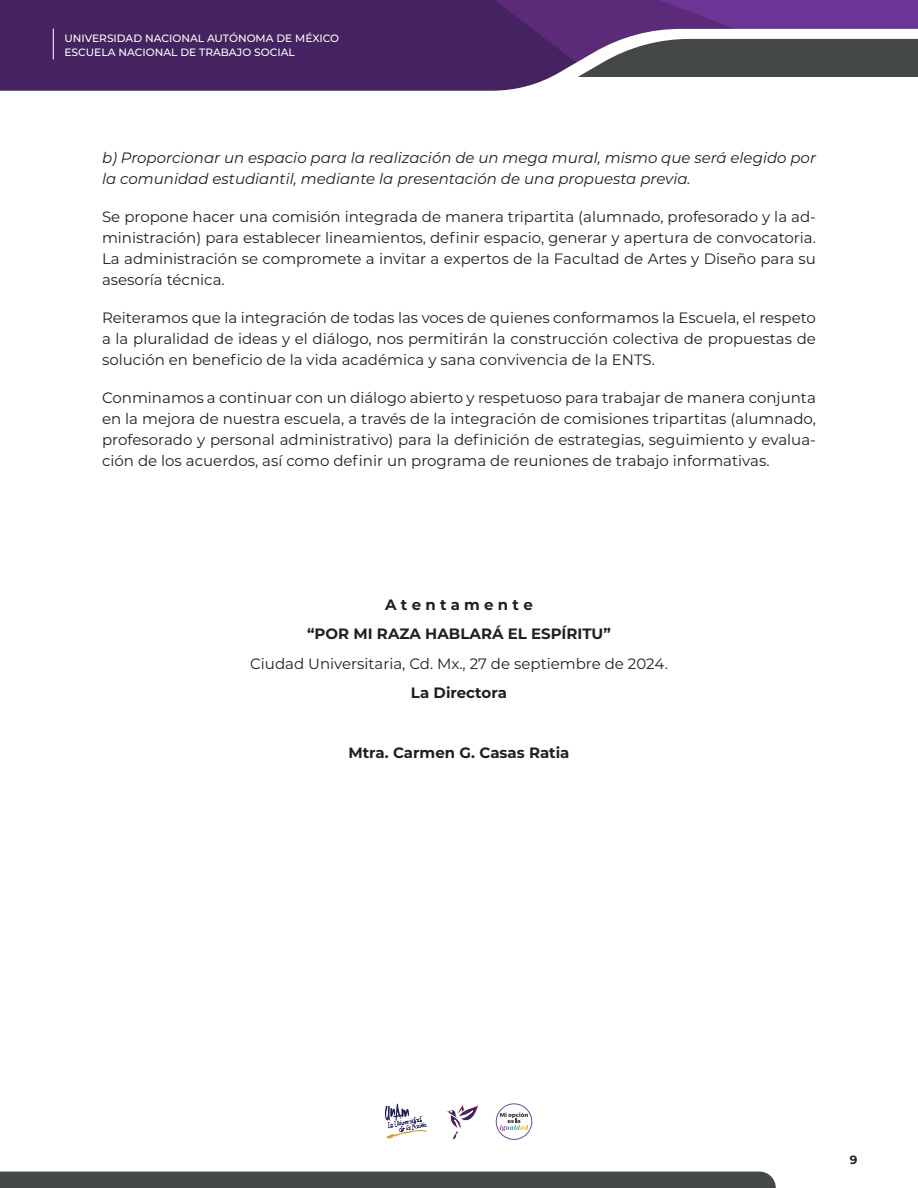
<style>
.page{position:relative;width:918px;height:1188px;background:#fff}
.page>*{position:absolute;margin:0;border:0;box-sizing:border-box;transform-origin:0 0}
.t1{font:15px/21px "Montserrat";color:#231f20;text-align:justify}
.t2{font:italic 15px/21px "Montserrat";color:#231f20}
.t3{font:700 15px/29.5px "Montserrat";color:#231f20;text-align:center}
.t4{font:700 12px "Montserrat";color:#231f20}
.t5{font:500 10.65px/13.5px "Montserrat";color:#fff}
</style>
<div class="page">
<div style="left:755px;top:0;width:163px;height:29px;background:#6c3595"></div>
<svg style="left:586px;top:0;width:169px;height:29px;fill:#5b2b7a"></svg>
<svg style="left:0;top:0;width:586px;height:29px;fill:#442360"></svg>
<svg style="left:0;top:29px;width:918px;height:62px;fill:#442360"></svg>
<div style="left:0;top:1172px;width:776px;height:16px;background:#454849"></div>
<hr style="left:53px;top:28px;width:1px;height:32px;background:#fff">
<svg style="left:385px;top:1104px;width:42px;height:35px"></svg>
<svg style="left:447px;top:1105px;width:31px;height:35px"></svg>
<div style="left:496px;top:1104px;width:36px;height:35px;border:1px solid #714b9e;border-radius:50%"></div>
<svg style="left:500px;top:1112px;width:28px;height:19px"></svg>
<p class="t5" style="left:64px;top:31px;width:276px">UNIVERSIDAD NACIONAL AUTÓNOMA DE MÉXICO<br>ESCUELA NACIONAL DE TRABAJO SOCIAL</p>
<p class="t2" style="left:102px;top:147px;width:715px">b) Proporcionar un espacio para la realización de un mega mural, mismo que será elegido por la comunidad estudiantil, mediante la presentación de una propuesta previa.</p>
<p class="t1" style="left:102px;top:206px;width:715px">Se propone hacer una comisión integrada de manera tripartita (alumnado, profesorado y la ad&shy;ministración) para establecer lineamientos, definir espacio, generar y apertura de convocatoria.<br>La administración se compromete a invitar a expertos de la Facultad de Artes y Diseño para su asesoría técnica.</p>
<p class="t1" style="left:102px;top:307px;width:715px">Reiteramos que la integración de todas las voces de quienes conformamos la Escuela, el respeto a la pluralidad de ideas y el diálogo, nos permitirán la construcción colectiva de propuestas de solución en beneficio de la vida académica y sana convivencia de la ENTS.</p>
<p class="t1" style="left:102px;top:387px;width:715px">Conminamos a continuar con un diálogo abierto y respetuoso para trabajar de manera conjunta en la mejora de nuestra escuela, a través de la integración de comisiones tripartitas (alumnado, profesorado y personal administrativo) para la definición de estrategias, seguimiento y evalua&shy;ción de los acuerdos, así como definir un programa de reuniones de trabajo informativas.</p>
<p class="t3" style="left:307px;top:589px;width:305px">A t e n t a m e n t e<br>“POR MI RAZA HABLARÁ EL ESPÍRITU”</p>
<p class="t1" style="left:250px;top:653px;width:419px">Ciudad Universitaria, Cd. Mx., 27 de septiembre de 2024.</p>
<p class="t3" style="left:411px;top:678px;width:98px">La Directora</p>
<p class="t3" style="left:348px;top:737px;width:223px">Mtra. Carmen G. Casas Ratia</p>
<p class="t4" style="left:850px;top:1151px;width:9px">9</p>
</div>
